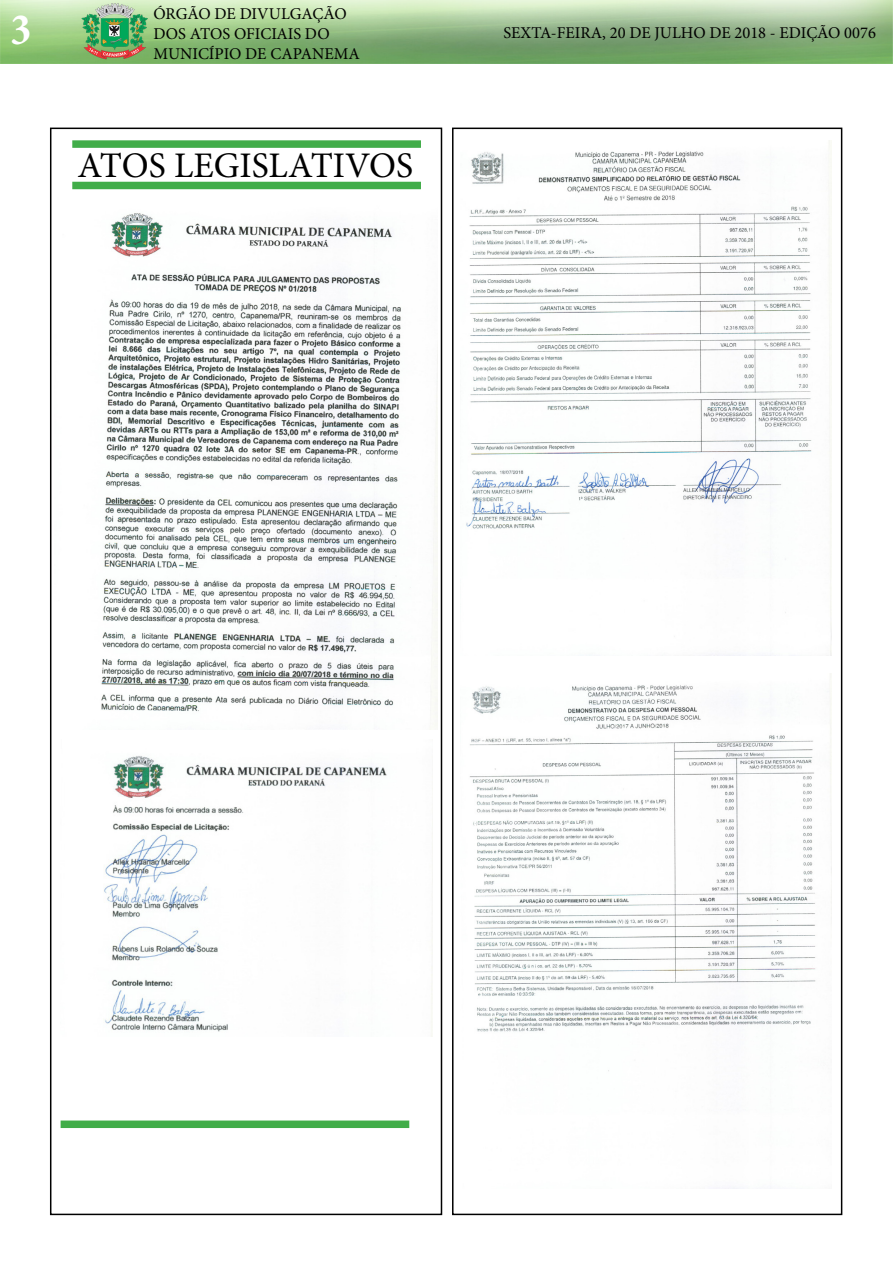
<style>
.page{position:relative;width:893px;height:1263px;background:#fff}
.page>*{position:absolute;margin:0;border:0;box-sizing:border-box;transform-origin:0 0}
.t1{font:700 condensed 45px "Minion Pro";color:#fff}
.t2{font:36px "Minion Pro";color:#000}
.t3{font:16.5px/19.8px "Minion Pro";color:#000}
</style>
<div class="page">
<div style="left:50px;top:128px;width:392px;height:1087px;border:2px solid #000"></div>
<img style="left:0;top:0;width:893px;height:64px">
<div style="left:452px;top:128px;width:390px;height:1087px;border:2px solid #000"></div>
<div style="left:61px;top:1120px;width:348px;height:8px;background:#41ad49"></div>
<div style="left:72px;top:140px;width:349px;height:8px;background:#41ad49"></div>
<div style="left:72px;top:182px;width:349px;height:7px;background:#41ad49"></div>
<img style="left:101px;top:213px;width:336px;height:513px">
<img style="left:104px;top:756px;width:328px;height:281px">
<img style="left:466px;top:140px;width:366px;height:516px">
<img style="left:469px;top:674px;width:363px;height:515px">
<h1 class="t1" style="left:11px;top:-1px;width:22px">3</h1>
<p class="t3" style="left:153px;top:4px;width:208px">ÓRGÃO DE DIVULGAÇÃO<br>DOS ATOS OFICIAIS DO<br>MUNICÍPIO DE CAPANEMA</p>
<h2 class="t2" style="left:77px;top:141px;width:337px">ATOS LEGISLATIVOS</h2>
<p class="t3" style="left:504px;top:23px;width:374px">SEXTA-FEIRA, 20 DE JULHO DE 2018 - EDIÇÃO 0076</p>
</div>
